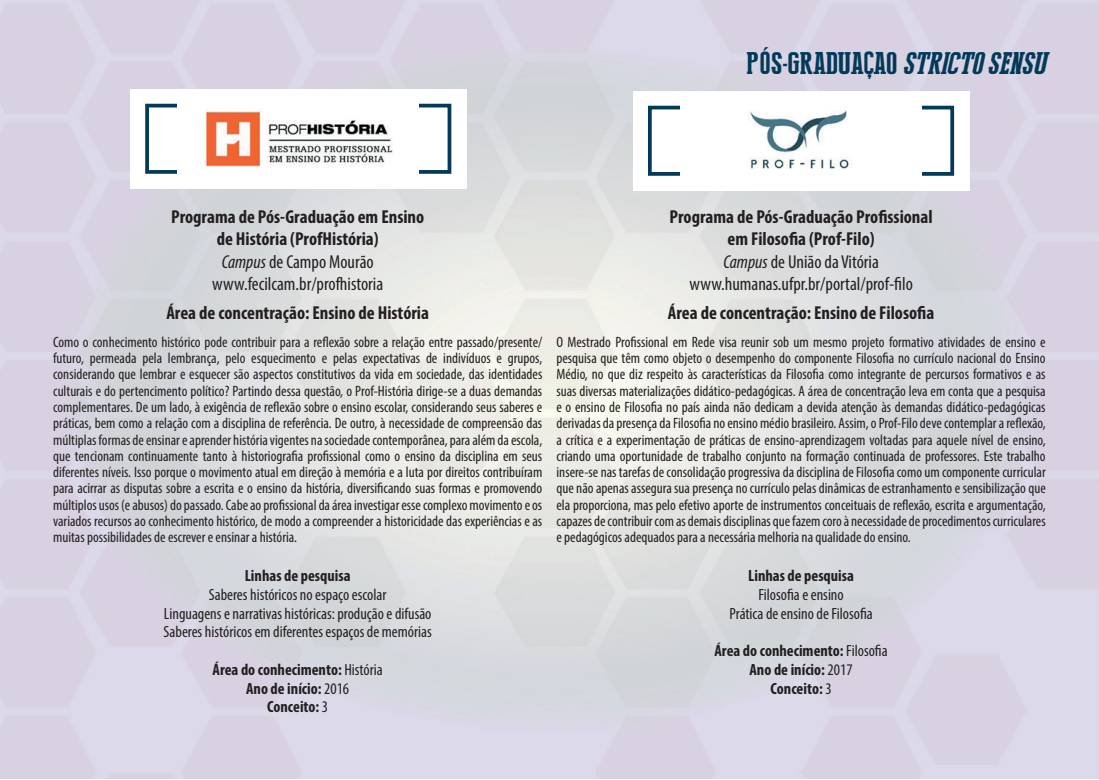
<style>
.page{position:relative;width:1099px;height:780px;background:#fff}
.page>*{position:absolute;margin:0;border:0;box-sizing:border-box;transform-origin:0 0}
.t1{font:31.25px "Press Serif Cool";color:#033a59}
.t2{font:700 condensed 18.75px/22.5px "Myriad Pro";color:#231f20;text-align:center}
.t3{font:condensed 16.25px/18.8px "Myriad Pro";color:#231f20;text-align:center}
.t4{font:700 condensed 16.25px/18.8px "Myriad Pro";color:#231f20;text-align:center}
.t5{font:condensed 15px/16.2px "Myriad Pro";color:#231f20;text-align:justify}
.s1{font-style:italic}
.s2{font-weight:400;font-style:italic}
.s3{font-weight:400}
</style>
<div class="page">
<div style="left:145px;top:104px;width:306px;height:70px;border:4px solid #033a59"></div>
<div style="left:177px;top:94px;width:242px;height:90px;background:#fff"></div>
<img style="left:205px;top:110px;width:187px;height:57px">
<div style="left:648px;top:106px;width:306px;height:70px;border:4px solid #033a59"></div>
<div style="left:680px;top:96px;width:241px;height:90px;background:#fff"></div>
<img style="left:750px;top:110px;width:99px;height:59px">
<h1 class="t1" style="left:746px;top:46px;width:308px">PÓS-GRADUAÇAO <span class="s1">STRICTOSENSU</span></h1>
<p class="t2" style="left:171px;top:205px;width:255px">Programa de Pós-Graduação em Ensino de História (ProfHistória)<br><span class="s2">Campus</span> <span class="s3">de Campo Mourão www.fecilcam.br/profhistoria</span></p>
<p class="t2" style="left:166px;top:301px;width:264px">Área de concentração: Ensino de História</p>
<p class="t5" style="left:53px;top:334px;width:491px">Como o conhecimento histórico pode contribuir para a reflexão sobre a relação entre passado/presente/ futuro, permeada pela lembrança, pelo esquecimento e pelas expectativas de indivíduos e grupos, considerando que lembrar e esquecer são aspectos constitutivos da vida em sociedade, das identidades culturais e do pertencimento político? Partindo dessa questão, o Prof-História dirige-se a duas demandas complementares. De um lado, à exigência de reflexão sobre o ensino escolar, considerando seus saberes e práticas, bem como a relação com a disciplina de referência. De outro, à necessidade de compreensão das múltiplas formas de ensinar e aprender história vigentes na sociedade contemporânea, para além da escola, que tencionam continuamente tanto à historiografia profissional como o ensino da disciplina em seus diferentes níveis. Isso porque o movimento atual em direção à memória e a luta por direitos contribuíram para acirrar as disputas sobre a escrita e o ensino da história, diversificando suas formas e promovendo múltiplos usos (e abusos) do passado. Cabe ao profissional da área investigar esse complexo movimento e os variados recursos ao conhecimento histórico, de modo a compreender a historicidade das experiências e as muitas possibilidades de escrever e ensinar a história.</p>
<p class="t4" style="left:245px;top:566px;width:107px">Linhas de pesquisa</p>
<p class="t3" style="left:164px;top:585px;width:270px">Saberes históricos no espaço escolar<br>Linguagens e narrativas históricas: produção e difusão<br>Saberes históricos em diferentes espaços de memórias</p>
<p class="t4" style="left:213px;top:659px;width:172px">Área do conhecimento: <span class="s3">História<br></span>Ano de início: <span class="s3">2016<br></span>Conceito: <span class="s3">3</span></p>
<p class="t2" style="left:669px;top:205px;width:264px">Programa de Pós-Graduação Profissional em Filosofia (Prof-Filo)<br><span class="s2">Campus</span> <span class="s3">de União da Vitória www.humanas.ufpr.br/portal/prof-filo</span></p>
<p class="t2" style="left:668px;top:301px;width:268px">Área de concentração: Ensino de Filosofia</p>
<p class="t5" style="left:556px;top:334px;width:491px">O Mestrado Profissional em Rede visa reunir sob um mesmo projeto formativo atividades de ensino e pesquisa que têm como objeto o desempenho do componente Filosofia no currículo nacional do Ensino Médio, no que diz respeito às características da Filosofia como integrante de percursos formativos e as suas diversas materializações didático-pedagógicas. A área de concentração leva em conta que a pesquisa e o ensino de Filosofia no país ainda não dedicam a devida atenção às demandas didático-pedagógicas derivadas da presença da Filosofia no ensino médio brasileiro. Assim, o Prof-Filo deve contemplar a reflexão, a crítica e a experimentação de práticas de ensino-aprendizagem voltadas para aquele nível de ensino, criando uma oportunidade de trabalho conjunto na formação continuada de professores. Este trabalho insere-se nas tarefas de consolidação progressiva da disciplina de Filosofia como um componente curricular que não apenas assegura sua presença no currículo pelas dinâmicas de estranhamento e sensibilização que ela proporciona, mas pelo efetivo aporte de instrumentos conceituais de reflexão, escrita e argumentação, capazes de contribuir com as demais disciplinas que fazem coro à necessidade de procedimentos curriculares e pedagógicos adequados para a necessária melhoria na qualidade do ensino.</p>
<p class="t4" style="left:748px;top:566px;width:107px">Linhas de pesquisa</p>
<p class="t3" style="left:729px;top:585px;width:145px">Filosofia e ensino<br>Prática de ensino de Filosofia</p>
<p class="t4" style="left:714px;top:641px;width:175px">Área do conhecimento: <span class="s3">Filosofia<br></span>Ano de início: <span class="s3">2017<br></span>Conceito: <span class="s3">3</span></p>
</div>
